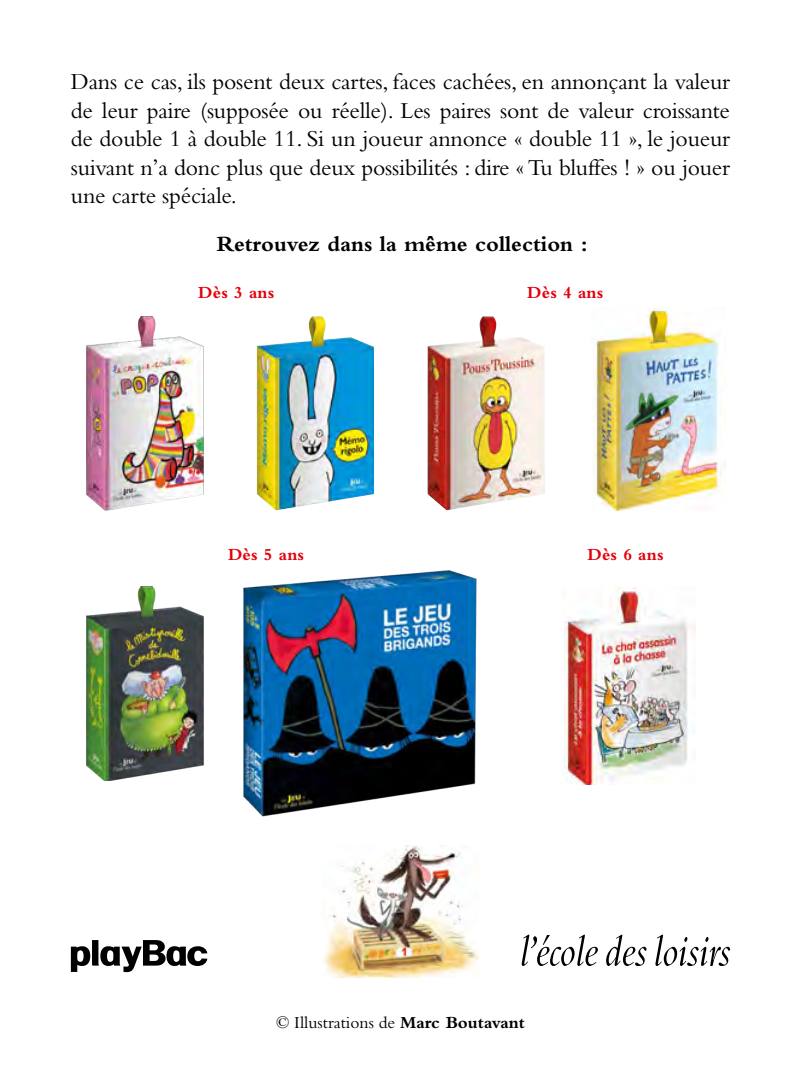
<style>
.page{position:relative;width:801px;height:1085px;background:#fff}
.page>*{position:absolute;margin:0;border:0;box-sizing:border-box;transform-origin:0 0}
.t1{font:23.75px/28.5px "Bembo";letter-spacing:-.01em;color:#000;text-align:justify}
.t2{font:700 22.5px "Bembo";color:#000}
.t3{font:17.5px "Bembo";color:#000}
.t4{font:700 17.5px "Bembo";letter-spacing:.01em;color:#e3000b}
.s1{font-weight:700}
</style>
<div class="page">
<svg style="left:71px;top:940px;width:136px;height:31px"></svg>
<svg style="left:522px;top:934px;width:208px;height:31px"></svg>
<img style="left:86px;top:316px;width:118px;height:194px">
<img style="left:86px;top:586px;width:118px;height:194px">
<img style="left:427px;top:316px;width:118px;height:194px">
<img style="left:257px;top:316px;width:117px;height:194px">
<img style="left:562px;top:587px;width:133px;height:197px">
<img style="left:591px;top:308px;width:135px;height:202px">
<img style="left:323px;top:850px;width:156px;height:127px">
<img style="left:243px;top:570px;width:234px;height:280px">
<p class="t1" style="left:71px;top:67px;width:661px">Dans ce cas, ils posent deux cartes, faces cachées, en annonçant la valeur de leur paire (supposée ou réelle). Les paires sont de valeur croissante de double 1 à double 11. Si un joueur annonce « double 11 », le joueur suivant n’a donc plus que deux possibilités : dire «Tu bluffes ! » ou jouer une carte spéciale.</p>
<p class="t2" style="left:217px;top:232px;width:372px">Retrouvez dans la même collection :</p>
<p class="t4" style="left:198px;top:282px;width:78px">Dès 3 ans</p>
<p class="t4" style="left:527px;top:282px;width:78px">Dès 4 ans</p>
<p class="t4" style="left:228px;top:544px;width:78px">Dès 5 ans</p>
<p class="t4" style="left:587px;top:544px;width:78px">Dès 6 ans</p>
<p class="t3" style="left:276px;top:1011px;width:250px">© Illustrations de <span class="s1">Marc Boutavant</span></p>
</div>
